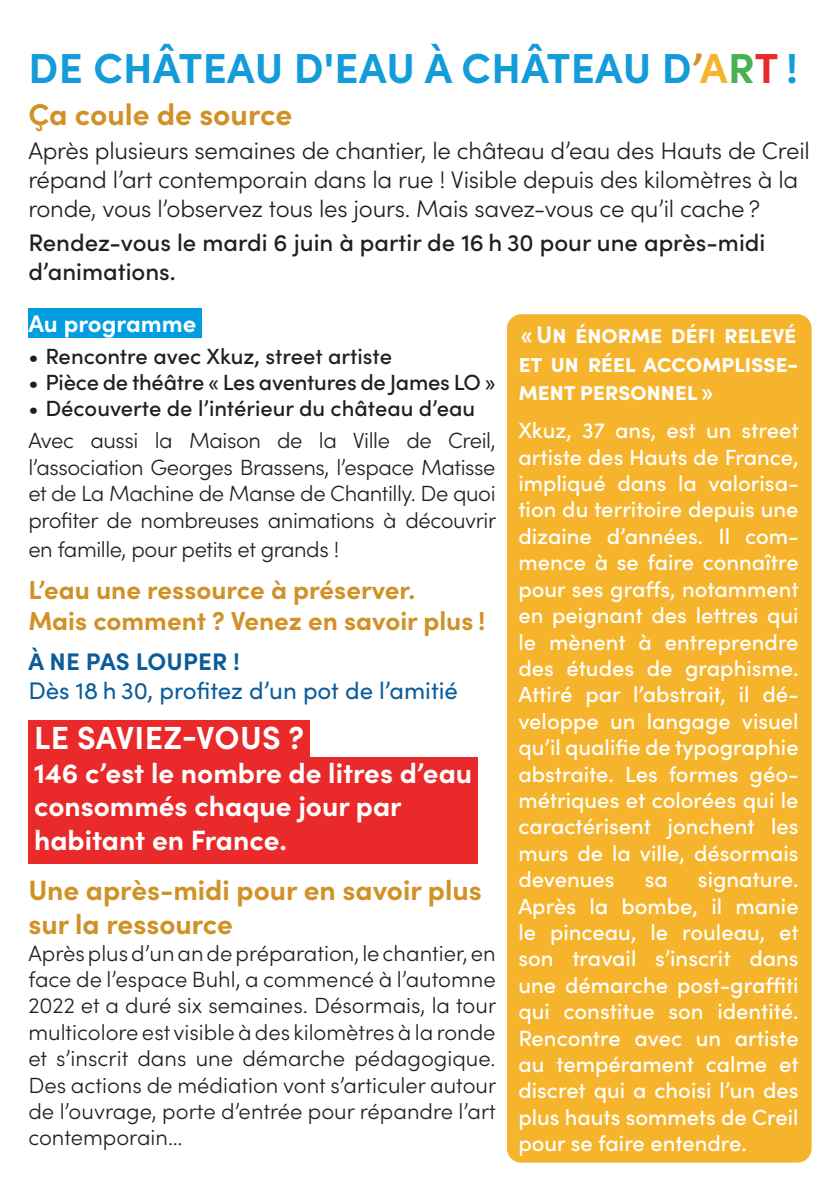
<style>
.page{position:relative;width:840px;height:1191px;background:#fff}
.page>*{position:absolute;margin:0;border:0;box-sizing:border-box;transform-origin:0 0}
.t1{font:700 42px "Sofia Pro";letter-spacing:.01em;color:#129cd9}
.t2{font:700 32px "Sofia Pro";letter-spacing:.01em;color:#fff}
.t3{font:700 30px "Sofia Pro";color:#d09126}
.t4{font:700 28px/33.6px "Sofia Pro";color:#fff}
.t5{font:700 28px/33.6px "Sofia Pro";color:#d09126}
.t6{font:700 26px/31.2px "Sofia Pro";letter-spacing:-.01em;color:#d09126}
.t7{font:300 24px/28.8px "Sofia Pro";letter-spacing:-.01em;color:#231f20}
.t8{font:500 24px/28.8px "Sofia Pro";color:#231f20}
.t9{font:700 24px/28.8px "Sofia Pro";letter-spacing:-.02em;color:#fff;text-align:justify}
.t10{font:24px "Sofia Pro";color:#0b5c9a}
.t11{font:700 24px "Sofia Pro";letter-spacing:.01em;color:#0b5c9a}
.t12{font:500 22px/26.4px "Sofia Pro";color:#fff;text-align:justify}
.t13{font:300 22px/26.4px "Sofia Pro";letter-spacing:-.02em;color:#231f20;text-align:justify}
.t14{font:500 22px "Sofia Pro";letter-spacing:-.005em;color:#231f20}
.s1{color:#d09126}
.s2{color:#f5b42c}
.s3{color:#48af53}
.s4{color:#e9292a}
</style>
<div class="page">
<div style="left:506px;top:314px;width:305px;height:848px;background:#f5b42c;border-radius:14px"></div>
<div style="left:28px;top:308px;width:174px;height:30px;background:#009de0"></div>
<div style="left:28px;top:720px;width:282px;height:43px;background:#e9292a"></div>
<div style="left:28px;top:756px;width:449px;height:107px;background:#e9292a"></div>
<p class="t1" style="left:29px;top:36px;width:770px">DE CHÂTEAU D'EAU À CHÂTEAU D<span class="s1">’</span><span class="s2">A</span><span class="s3">R</span><span class="s4">T</span> !</p>
<p class="t3" style="left:28px;top:91px;width:265px">Ça coule de source</p>
<p class="t7" style="left:28px;top:135px;width:782px">Après plusieurs semaines de chantier, le château d’eau des Hauts de Creil répand l’art contemporain dans la rue ! Visible depuis des kilomètres à la ronde, vous l’observez tous les jours. Mais savez-vous ce qu’il cache ?</p>
<p class="t8" style="left:28px;top:227px;width:738px">Rendez-vous le mardi 6 juin à partir de 16 h 30 pour une après-midi d’animations.</p>
<p class="t9" style="left:28px;top:307px;width:169px">Au programme</p>
<p class="t14" style="left:28px;top:340px;width:365px">• Rencontre avec Xkuz, street artiste</p>
<p class="t14" style="left:28px;top:366px;width:468px">• Pièce de théâtre « Les aventures de James LO »</p>
<p class="t14" style="left:28px;top:392px;width:448px">• Découverte de l’intérieur du château d’eau</p>
<p class="t13" style="left:28px;top:426px;width:469px">Avec aussi la Maison de la Ville de Creil, l’association Georges Brassens, l’espace Matisse et de La Machine de Manse de Chantilly. De quoi profiter de nombreuses animations à découvrir</p>
<p class="t13" style="left:28px;top:534px;width:312px">en famille, pour petits et grands !</p>
<p class="t6" style="left:28px;top:572px;width:458px">L’eau une ressource à préserver.<br>Mais comment ? Venez en savoir plus !</p>
<p class="t11" style="left:28px;top:643px;width:213px">À NE PAS LOUPER !</p>
<p class="t10" style="left:28px;top:673px;width:431px">Dès 18 h 30, profitez d’un pot de l’amitié</p>
<p class="t2" style="left:34px;top:713px;width:271px">LE SAVIEZ-VOUS ?</p>
<p class="t4" style="left:34px;top:753px;width:439px">146 c’est le nombre de litres d’eau consommés chaque jour par habitant en France.</p>
<p class="t5" style="left:28px;top:871px;width:454px">Une après-midi pour en savoir plus sur la ressource</p>
<p class="t13" style="left:28px;top:938px;width:469px">Après plus d’un an de préparation, le chantier, en face de l’espace Buhl, a commencé à l’automne 2022 et a duré six semaines. Désormais, la tour multicolore est visible à des kilomètres à la ronde et s’inscrit dans une démarche pédagogique.<br>Des actions de médiation vont s’articuler autour de l’ouvrage, porte d’entrée pour répandre l’art contemporain…</p>
<p class="t9" style="left:518px;top:318px;width:282px">« Un énorme défi relevé et un réel accomplisse&shy;ment personnel »</p>
<p class="t12" style="left:518px;top:416px;width:282px">Xkuz, 37 ans, est un street artiste des Hauts de France, impliqué dans la valorisa&shy;tion du territoire depuis une dizaine d’années. Il com&shy;mence à se faire connaître pour ses graffs, notamment en peignant des lettres qui le mènent à entreprendre des études de graphisme.<br>Attiré par l’abstrait, il dé&shy;veloppe un langage visuel qu’il qualifie de typographie abstraite. Les formes géo&shy;métriques et colorées qui le caractérisent jonchent les murs de la ville, désormais devenues</p>
<p class="t12" style="left:518px;top:865px;width:282px;text-indent:179px">signature.<br>Après la bombe, il manie le pinceau, le rouleau, et son travail s’inscrit dans une démarche post-graffiti qui constitue son identité.<br>Rencontre avec un artiste au tempérament calme et discret qui a choisi l’un des plus hauts sommets de Creil pour se faire entendre.</p>
<p class="t12" style="left:644px;top:865px;width:25px">sa</p>
</div>
